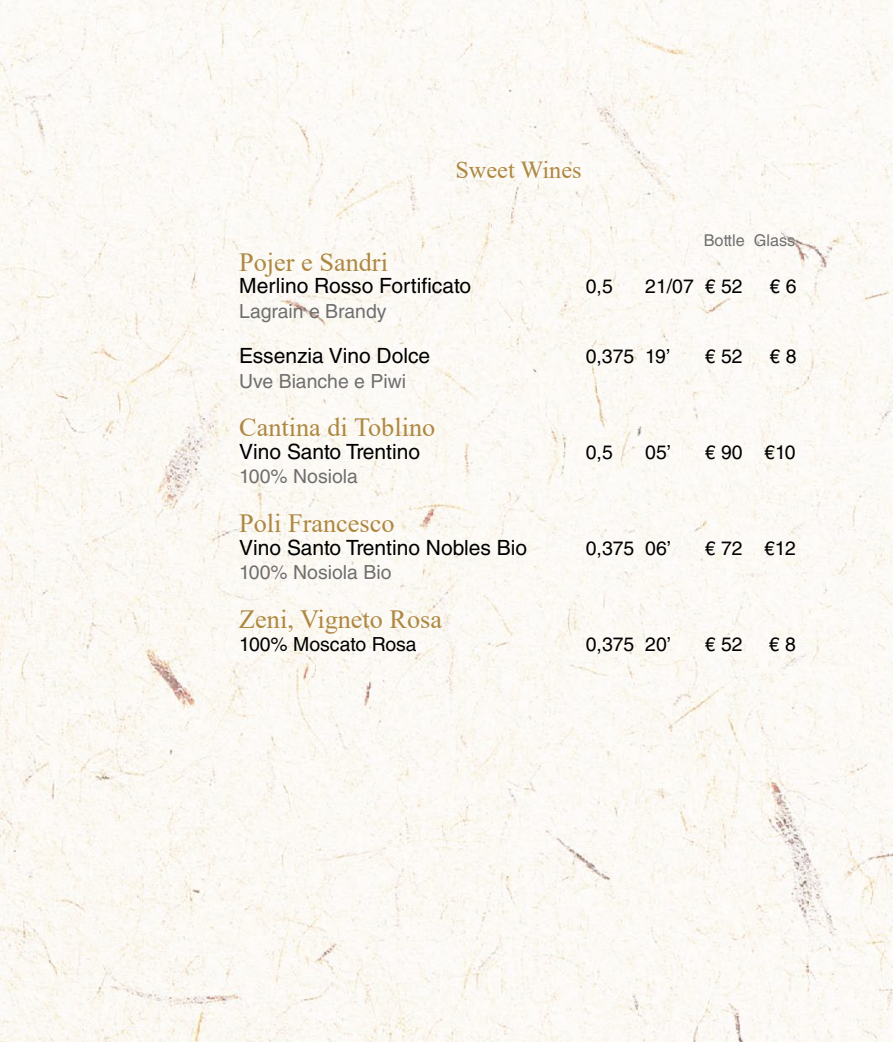
<style>
.page{position:relative;width:893px;height:1042px;background:#fff}
.page>*{position:absolute;margin:0;border:0;box-sizing:border-box;transform-origin:0 0}
.t1{font:26.25px "Times New Roman";color:#ae8841}
.t2{font:24.32px "Times New Roman";color:#ae8841}
.t3{font:21px "Helvetica LT Std";color:#000}
.t4{font:19.43px "Helvetica LT Std";color:#000}
.t5{font:19.43px "Helvetica LT Std";color:#706f6f}
.t6{font:16.28px "Helvetica LT Std";color:#706f6f}
</style>
<div class="page">
<img style="left:1px;top:0;width:892px;height:1042px">
<p class="t2" style="left:455px;top:153px;width:128px">Sweet Wines</p>
<p class="t6" style="left:704px;top:231px;width:93px">Bottle Glass</p>
<p class="t1" style="left:239px;top:243px;width:150px">Pojer e Sandri</p>
<p class="t3" style="left:239px;top:274px;width:233px">Merlino Rosso Fortificato</p>
<p class="t4" style="left:586px;top:275px;width:29px">0,5</p>
<p class="t4" style="left:645px;top:275px;width:99px">21/07 € 52</p>
<p class="t4" style="left:770px;top:275px;width:29px">€ 6</p>
<p class="t5" style="left:239px;top:300px;width:149px">Lagrain e Brandy</p>
<p class="t3" style="left:239px;top:344px;width:192px">Essenzia Vino Dolce</p>
<p class="t4" style="left:586px;top:345px;width:86px">0,375 19’</p>
<p class="t4" style="left:705px;top:345px;width:39px">€ 52</p>
<p class="t4" style="left:770px;top:345px;width:29px">€ 8</p>
<p class="t5" style="left:239px;top:369px;width:168px">Uve Bianche e Piwi</p>
<p class="t1" style="left:239px;top:409px;width:198px">Cantina di Toblino</p>
<p class="t3" style="left:239px;top:439px;width:182px">Vino Santo Trentino</p>
<p class="t4" style="left:586px;top:441px;width:29px">0,5</p>
<p class="t4" style="left:645px;top:441px;width:27px">05’</p>
<p class="t4" style="left:705px;top:441px;width:92px">€ 90 €10</p>
<p class="t5" style="left:239px;top:465px;width:120px">100% Nosiola</p>
<p class="t1" style="left:239px;top:505px;width:157px">Poli Francesco</p>
<p class="t3" style="left:239px;top:535px;width:289px">Vino Santo Trentino Nobles Bio</p>
<p class="t4" style="left:586px;top:537px;width:87px">0,375 06’</p>
<p class="t4" style="left:705px;top:537px;width:93px">€ 72 €12</p>
<p class="t5" style="left:239px;top:561px;width:154px">100% Nosiola Bio</p>
<p class="t1" style="left:239px;top:600px;width:204px">Zeni, Vigneto Rosa</p>
<p class="t4" style="left:239px;top:632px;width:179px">100% Moscato Rosa</p>
<p class="t4" style="left:586px;top:632px;width:87px">0,375 20’</p>
<p class="t4" style="left:705px;top:632px;width:39px">€ 52</p>
<p class="t4" style="left:769px;top:632px;width:29px">€ 8</p>
</div>
